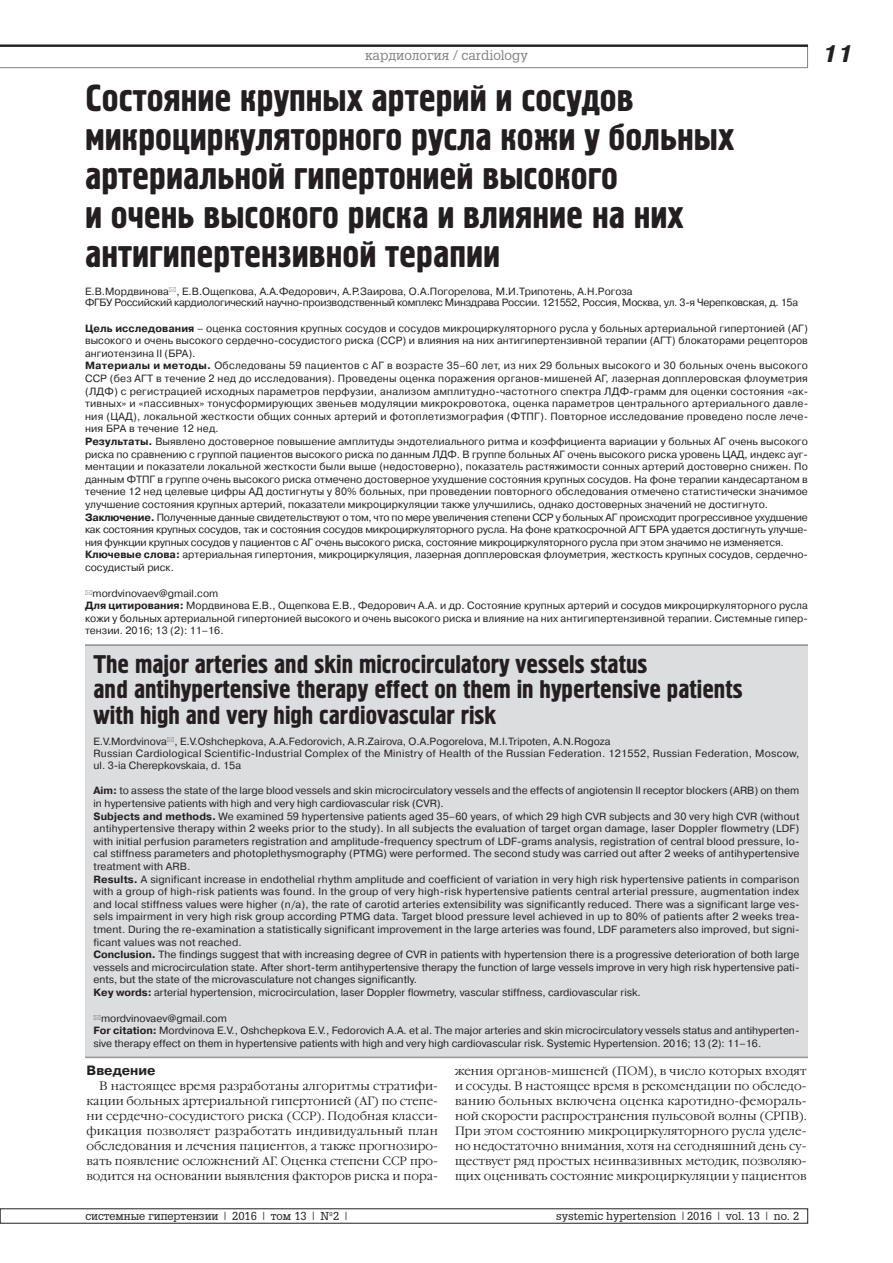
<style>
.page{position:relative;width:893px;height:1263px;background:#fff}
.page>*{position:absolute;margin:0;border:0;box-sizing:border-box;transform-origin:0 0}
.t1{font:37.5px/39px "Hermes C";color:#231f20}
.t2{font:25.5px/25.5px "Hermes C";color:#231f20}
.t3{font:italic 700 24px "Pragmatica C";color:#231f20}
.t4{font:13.5px "AG Gloria";color:#808285}
.t5{font:700 13.5px "Pragmatica C";color:#231f20}
.t6{font:300 12px/15px "Garamond C";color:#231f20;text-align:justify}
.t7{font:11.25px "AG Gloria";color:#231f20}
.t8{font:10.5px/12.6px "Pragmatica C";letter-spacing:.005em;color:#231f20}
.t9{font:10.5px/11.9px "Pragmatica C";letter-spacing:-.025em;color:#231f20}
.s1{font-weight:700}
</style>
<div class="page">
<svg style="left:0;top:47px;width:808px;height:21px"></svg>
<hr style="left:0;top:45px;width:808px;height:2px;background:#231f20">
<div style="left:85px;top:644px;width:723px;height:414px;background:#dcdddf"></div>
<hr style="left:85px;top:644px;width:723px;height:2px;background:#939598">
<hr style="left:85px;top:1056px;width:723px;height:2px;background:#939598">
<p class="t4" style="left:365px;top:47px;width:164px">кардиология / cardiology</p>
<h1 class="t1" style="left:85px;top:79px;width:651px">Состояние крупных артерий и сосудов микроциркуляторного русла кожи у больных артериальной гипертонией высокого<br>и очень высокого риска и влияние на них антигипертензивной терапии</h1>
<p class="t9" style="left:85px;top:285px;width:715px">Е.В.Мордвинова , Е.В.Ощепкова, А.А.Федорович, А.Р.Заирова, О.А.Погорелова, М.И.Трипотень, А.Н.Рогоза<br>ФГБУ Российский кардиологический научно-производственный комплекс Минздрава России. 121552, Россия, Москва, ул. 3-я Черепковская, д. 15а</p>
<p class="t8" style="left:85px;top:322px;width:725px"><span class="s1">Цель исследования</span> – оценка состояния крупных сосудов и сосудов микроциркуляторного русла у больных артериальной гипертонией (АГ) высокого и очень высокого сердечно-сосудистого риска (ССР) и влияния на них антигипертензивной терапии (АГТ) блокаторами рецепторов ангиотензина II (БРА).<br><span class="s1">Материалы и методы.</span> Обследованы 59 пациентов с АГ в возрасте 35–60 лет, из них 29 больных высокого и 30 больных очень высокого ССР (без АГТ в течение 2 нед до исследования). Проведены оценка поражения органов-мишеней АГ, лазерная допплеровская флоуметрия (ЛДФ) с регистрацией исходных параметров перфузии, анализом амплитудно-частотного спектра ЛДФ-грамм для оценки состояния «ак&shy;тивных» и «пассивных» тонусформирующих звеньев модуляции микрокровотока, оценка параметров центрального артериального давле&shy;ния (ЦАД), локальной жесткости общих сонных артерий и фотоплетизмография (ФТПГ). Повторное исследование проведено после лече&shy;ния БРА в течение 12 нед.<br><span class="s1">Результаты.</span> Выявлено достоверное повышение амплитуды эндотелиального ритма и коэффициента вариации у больных АГ очень высокого риска по сравнению с группой пациентов высокого риска по данным ЛДФ. В группе больных АГ очень высокого риска уровень ЦАД, индекс ауг&shy;ментации и показатели локальной жесткости были выше (недостоверно), показатель растяжимости сонных артерий достоверно снижен. По данным ФТПГ в группе очень высокого риска отмечено достоверное ухудшение состояния крупных сосудов. На фоне терапии кандесартаном в течение 12 нед целевые цифры АД достигнуты у 80% больных, при проведении повторного обследования отмечено статистически значимое улучшение состояния крупных артерий, показатели микроциркуляции также улучшились, однако достоверных значений не достигнуто.<br><span class="s1">Заключение.</span> Полученные данные свидетельствуют о том, что по мере увеличения степени ССР у больных АГ происходит прогрессивное ухудшение как состояния крупных сосудов, так и состояния сосудов микроциркуляторного русла. На фоне краткосрочной АГТ БРА удается достигнуть улучше&shy;ния функции крупных сосудов у пациентов с АГ очень высокого риска, состояние микроциркуляторного русла при этом значимо не изменяется.<br><span class="s1">Ключевые слова:</span> артериальная гипертония, микроциркуляция, лазерная допплеровская флоуметрия, жесткость крупных сосудов, сердечно&shy;сосудистый риск.</p>
<p class="t8" style="left:85px;top:588px;width:724px;text-indent:7px">mordvinovaev@gmail.com<br><span class="s1">Для цитирования:</span> Мордвинова Е.В., Ощепкова Е.В., Федорович А.А. и др. Состояние крупных артерий и сосудов микроциркуляторного русла кожи у больных артериальной гипертонией высокого и очень высокого риска и влияние на них антигипертензивной терапии. Системные гипер&shy;тензии. 2016; 13 (2): 11–16.</p>
<h2 class="t2" style="left:94px;top:651px;width:650px">The major arteries and skin microcirculatory vessels status<br>and antihypertensive therapy effect on them in hypertensive patients with high and very high cardiovascular risk</h2>
<p class="t8" style="left:94px;top:735px;width:707px;line-height:12.1px">E.V.Mordvinova , E.V.Oshchepkova, A.A.Fedorovich, A.R.Zairova, O.A.Pogorelova, M.I.Tripoten, A.N.Rogoza<br>Russian Cardiological Scientific-Industrial Complex of the Ministry of Health of the Russian Federation. 121552, Russian Federation, Moscow, ul. 3-ia Cherepkovskaia, d. 15a</p>
<p class="t8" style="left:93px;top:784px;width:708px"><span class="s1">Aim:</span> to assess the state of the large blood vessels and skin microcirculatory vessels and the effects of angiotensin II receptor blockers (ARB) on them in hypertensive patients with high and very high cardiovascular risk (CVR).<br><span class="s1">Subjects and methods.</span> We examined 59 hypertensive patients aged 35–60 years, of which 29 high CVR subjects and 30 very high CVR (without antihypertensive therapy within 2 weeks prior to the study). In all subjects the evaluation of target organ damage, laser Doppler flowmetry (LDF) with initial perfusion parameters registration and amplitude-frequency spectrum of LDF-grams analysis, registration of central blood pressure, lo&shy;cal stiffness parameters and photoplethysmography (PTMG) were performed. The second study was carried out after 2 weeks of antihypertensive treatment with ARB.<br><span class="s1">Results.</span> A significant increase in endothelial rhythm amplitude and coefficient of variation in very high risk hypertensive patients in comparison with a group of high-risk patients was found. In the group of very high-risk hypertensive patients central arterial pressure, augmentation index and local stiffness values were higher (n/a), the rate of carotid arteries extensibility was significantly reduced. There was a significant large ves&shy;sels impairment in very high risk group according PTMG data. Target blood pressure level achieved in up to 80% of patients after 2 weeks trea&shy;tment. During the re-examination a statistically significant improvement in the large arteries was found, LDF parameters also improved, but signi&shy;ficant values was not reached.<br><span class="s1">Conclusion.</span> The findings suggest that with increasing degree of CVR in patients with hypertension there is a progressive deterioration of both large vessels and microcirculation state. After short-term antihypertensive therapy the function of large vessels improve in very high risk hypertensive pati&shy;ents, but the state of the microvasculature not changes significantly.<br><span class="s1">Key words:</span> arterial hypertension, microcirculation, laser Doppler flowmetry, vascular stiffness, cardiovascular risk.</p>
<p class="t8" style="left:94px;top:1013px;width:707px;line-height:12.1px;text-indent:8px">mordvinovaev@gmail.com<br><span class="s1">For citation:</span> Mordvinova E.V., Oshchepkova E.V., Fedorovich A.A. et al. The major arteries and skin microcirculatory vessels status and antihyperten&shy;sive therapy effect on them in hypertensive patients with high and very high cardiovascular risk. Systemic Hypertension. 2016; 13 (2): 11–16.</p>
<p class="t5" style="left:87px;top:1062px;width:71px">Введение</p>
<p class="t6" style="left:87px;top:1078px;width:353px;text-indent:13px">В настоящее время разработаны алгоритмы стратифи&shy;кации больных артериальной гипертонией (АГ) по степе&shy;ни сердечно-сосудистого риска (ССР). Подобная класси&shy;фикация позволяет разработать индивидуальный план обследования и лечения пациентов, а также прогнозиро&shy;вать появление осложнений АГ. Оценка степени ССР про&shy;водится на основании выявления факторов риска и пора-</p>
<p class="t6" style="left:455px;top:1063px;width:353px">жения органов-мишеней (ПОМ), в число которых входят и сосуды. В настоящее время в рекомендации по обследо&shy;ванию больных включена оценка каротидно-фемораль&shy;ной скорости распространения пульсовой волны (СРПВ).<br>При этом состоянию микроциркуляторного русла уделе&shy;но недостаточно внимания, хотя на сегодняшний день су&shy;ществует ряд простых неинвазивных методик, позволяю&shy;щих оценивать состояние микроциркуляции у пациентов</p>
<p class="t7" style="left:86px;top:1209px;width:266px">системные гипертензии | 2016 | том 13 | №2 |</p>
<p class="t7" style="left:556px;top:1209px;width:245px">systemic hypertension |2016 | vol. 13 | no. 2</p>
<h3 class="t3" style="left:822px;top:40px;width:33px">11</h3>
</div>
